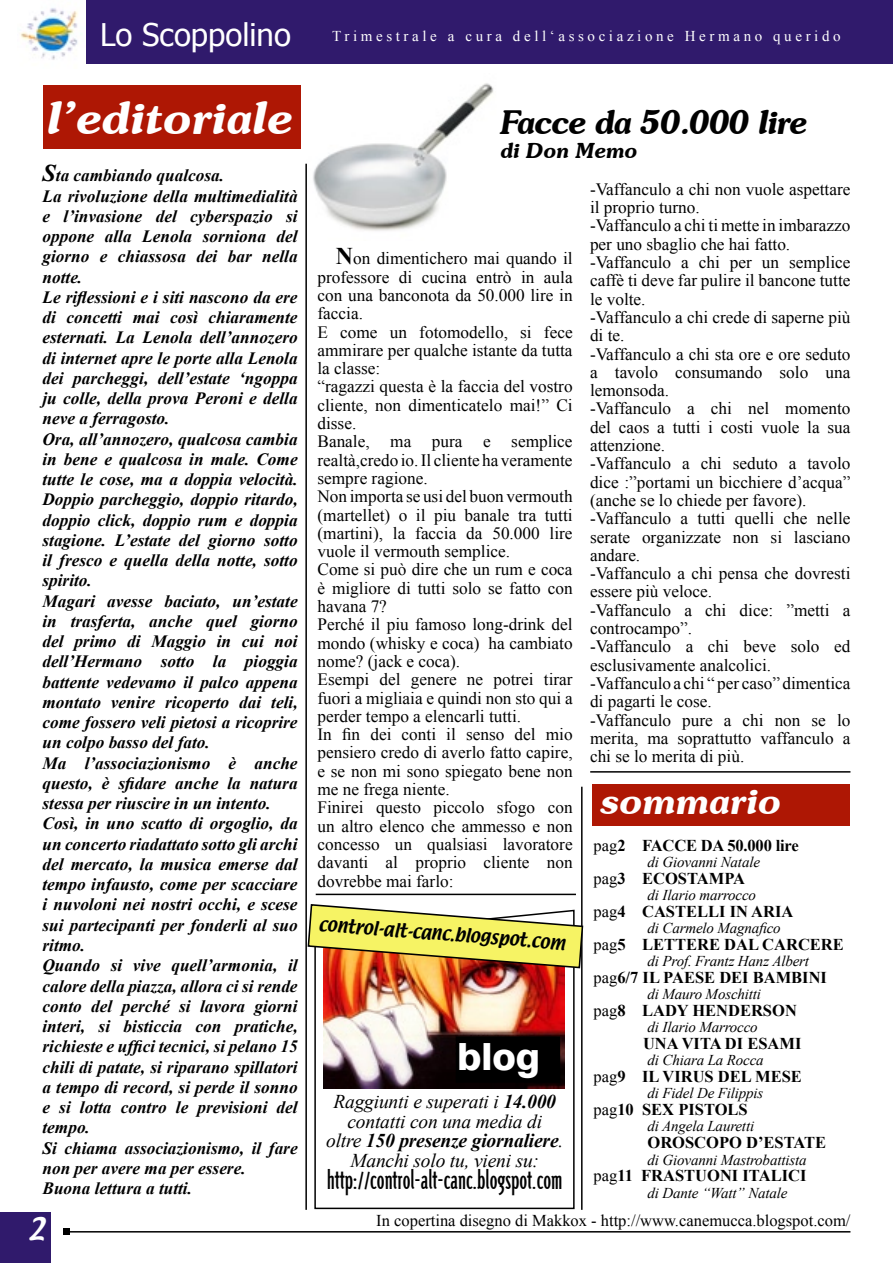
<style>
.page{position:relative;width:893px;height:1263px;background:#fff}
.page>*{position:absolute;margin:0;border:0;box-sizing:border-box;transform-origin:0 0}
.t1{font:italic 600 44.7px "Souvenir IT Cby BT";color:#fff;scale:1.06 1}
.t2{font:800 37.5px "Swiss 721 BT";color:#fff}
.t3{font:italic 600 36px "Souvenir IT Cby BT";color:#fff;scale:1.06 1}
.t4{font:italic 600 33px "Souvenir IT Cby BT";letter-spacing:-.03em;color:#000}
.t5{font:31.2px "Tahoma";color:#fff}
.t6{font:28.5px "Triplex Cond";color:#000}
.t7{font:27px "Textile";color:#fff}
.t8{font:italic 600 21px "Souvenir IT Cby BT";color:#000}
.t9{font:italic 19.5px/19.5px "Times New Roman";letter-spacing:-.01em;color:#000;text-align:center}
.t10{font:17.25px/18.3px "Times New Roman";color:#000}
.t11{font:italic 700 17.25px/20.2px "Times New Roman";color:#000}
.t12{font:17.1px "Textile";color:#000;scale:.92 1}
.t13{font:700 16.5px "Times New Roman";color:#000}
.t14{font:16.5px "Times New Roman";color:#000}
.t15{font:italic 15px "Times New Roman";letter-spacing:-.01em;color:#000}
.t16{font:15px "Times New Roman";letter-spacing:.24em;color:#fff}
.s1{font-size:24px}
.s2{font-weight:700;font-size:24px}
.s3{font-weight:700}
.s4{font-weight:400}
</style>
<div class="page">
<img style="left:306px;top:83px;width:188px;height:148px">
<div style="left:85px;top:1px;width:807px;height:63px;background:#301a6c"></div>
<hr style="left:66px;top:1231px;width:784px;height:1px;background:#000">
<svg style="left:63px;top:1229px;width:6px;height:6px"></svg>
<img style="left:20px;top:8px;width:58px;height:52px">
<div style="left:43px;top:85px;width:257px;height:63px;background:#ae1704"></div>
<hr style="left:305px;top:164px;width:2px;height:1046px;background:#000">
<hr style="left:590px;top:771px;width:260px;height:2px;background:#000">
<hr style="left:316px;top:894px;width:260px;height:1px;background:#000">
<div style="left:0;top:1212px;width:51px;height:51px;background:#301a6c"></div>
<div style="left:592px;top:784px;width:258px;height:42px;background:#ae1704"></div>
<hr style="left:581px;top:787px;width:2px;height:423px;background:#000">
<svg style="left:314px;top:969px;width:261px;height:241px"></svg>
<img style="left:323px;top:969px;width:241px;height:120px">
<svg style="left:307px;top:903px;width:277px;height:66px"></svg>
<div style="left:456px;top:1036px;width:104px;height:46px;background:#000"></div>
<h3 class="t5" style="left:100px;top:14px;width:192px">Lo Scoppolino</h3>
<p class="t16" style="left:332px;top:26px;width:510px">Trimestrale a cura dell‘associazione Hermano querido</p>
<h1 class="t1" style="left:47px;top:90px;width:234px">l’editoriale</h1>
<p class="t11" style="left:43px;top:165px;width:257px"><span class="s1">S</span>ta cambiando qualcosa.<br>La rivoluzione della multimedialità e l’invasione del cyberspazio si oppone alla Lenola sorniona del giorno e chiassosa dei bar nella notte.<br>Le riflessioni e i siti nascono da ere di concetti mai così chiaramente esternati. La Lenola dell’annozero di internet apre le porte alla Lenola dei parcheggi, dell’estate ‘ngoppa ju colle, della prova Peroni e della neve a ferragosto.<br>Ora, all’annozero, qualcosa cambia in bene e qualcosa in male. Come tutte le cose, ma a doppia velocità.<br>Doppio parcheggio, doppio ritardo, doppio click, doppio rum e doppia stagione. L’estate del giorno sotto il fresco e quella della notte, sotto spirito.<br>Magari avesse baciato, un’estate in trasferta, anche quel giorno del primo di Maggio in cui noi dell’Hermano sotto la pioggia battente vedevamo il palco appena montato venire ricoperto dai teli, come fossero veli pietosi a ricoprire un colpo basso del fato.<br>Ma l’associazionismo è anche questo, è sfidare anche la natura stessa per riuscire in un intento.<br>Così, in uno scatto di orgoglio, da un concerto riadattato sotto gli archi del mercato, la musica emerse dal tempo infausto, come per scacciare i nuvoloni nei nostri occhi, e scese sui partecipanti per fonderli al suo ritmo.<br>Quando si vive quell’armonia, il calore della piazza, allora ci si rende conto del perché si lavora giorni interi, si bisticcia con pratiche, richieste e uffici tecnici, si pelano 15 chili di patate, si riparano spillatori a tempo di record, si perde il sonno e si lotta contro le previsioni del tempo.<br>Si chiama associazionismo, il fare non per avere ma per essere.<br>Buona lettura a tutti.</p>
<h3 class="t7" style="left:27px;top:1210px;width:20px">2</h3>
<h3 class="t4" style="left:500px;top:101px;width:308px">Facce da 50.000 lire</h3>
<p class="t8" style="left:500px;top:137px;width:138px">di Don Memo</p>
<p class="t10" style="left:317px;top:249px;width:257px;text-indent:18px"><span class="s2">N</span>on dimentichero mai quando il professore di cucina entrò in aula con una banconota da 50.000 lire in faccia.<br>E come un fotomodello, si fece ammirare per qualche istante da tutta la classe:<br>“ragazzi questa è la faccia del vostro cliente, non dimenticatelo mai!” Ci disse.<br>Banale, ma pura e semplice realtà,credo io. Il cliente ha veramente sempre ragione.<br>Non importa se usi del buon vermouth (martellet) o il piu banale tra tutti (martini), la faccia da 50.000 lire vuole il vermouth semplice.<br>Come si può dire che un rum e coca è migliore di tutti solo se fatto con havana 7?<br>Perché il piu famoso long-drink del mondo (whisky e coca) ha cambiato nome? (jack e coca).<br>Esempi del genere ne potrei tirar fuori a migliaia e quindi non sto qui a perder tempo a elencarli tutti.<br>In fin dei conti il senso del mio pensiero credo di averlo fatto capire, e se non mi sono spiegato bene non me ne frega niente.<br>Finirei questo piccolo sfogo con un altro elenco che ammesso e non concesso un qualsiasi lavoratore davanti al proprio cliente non dovrebbe mai farlo:</p>
<p class="t12" style="left:319px;top:912px;width:270px;rotate:4deg">control-alt-canc.blogspot.com</p>
<h2 class="t2" style="left:457px;top:1034px;width:85px">blog</h2>
<p class="t9" style="left:326px;top:1091px;width:239px">Raggiunti e superati i <span class="s3">14.000 </span>contatti con una media di<br>oltre <span class="s3">150 presenze giornaliere</span>.<br>Manchi solo tu, vieni su:</p>
<h3 class="t6" style="left:327px;top:1167px;width:237px">http://control-alt-canc.blogspot.com</h3>
<p class="t10" style="left:590px;top:180px;width:262px">-Vaffanculo a chi non vuole aspettare il proprio turno.<br>-Vaffanculo a chi ti mette in imbarazzo per uno sbaglio che hai fatto. -Vaffanculo a chi per un semplice caffè ti deve far pulire il bancone tutte le volte.<br>-Vaffanculo a chi crede di saperne più di te.<br>-Vaffanculo a chi sta ore e ore seduto a tavolo consumando solo una lemonsoda.<br>-Vaffanculo a chi nel momento del caos a tutti i costi vuole la sua attenzione.<br>-Vaffanculo a chi seduto a tavolo dice :”portami un bicchiere d’acqua” (anche se lo chiede per favore). -Vaffanculo a tutti quelli che nelle serate organizzate non si lasciano andare.<br>-Vaffanculo a chi pensa che dovresti essere più veloce.<br>-Vaffanculo a chi dice: ”metti a controcampo”.<br>-Vaffanculo a chi beve solo ed esclusivamente analcolici. -Vaffanculo a chi “ per caso” dimentica di pagarti le cose.<br>-Vaffanculo pure a chi non se lo merita, ma soprattutto vaffanculo a chi se lo merita di più.</p>
<h3 class="t3" style="left:601px;top:778px;width:172px">sommario</h3>
<p class="t13" style="left:594px;top:834px;width:207px"><span class="s4">pag</span>2 FACCE DA 50.000 lire</p>
<p class="t15" style="left:648px;top:852px;width:114px">di Giovanni Natale</p>
<p class="t13" style="left:594px;top:867px;width:153px"><span class="s4">pag</span>3 ECOSTAMPA</p>
<p class="t15" style="left:648px;top:885px;width:110px">di Ilario marrocco</p>
<p class="t13" style="left:594px;top:900px;width:201px"><span class="s4">pag</span>4 CASTELLI IN ARIA</p>
<p class="t15" style="left:648px;top:918px;width:135px">di Carmelo Magnafico</p>
<p class="t13" style="left:594px;top:933px;width:252px"><span class="s4">pag</span>5 LETTERE DAL CARCERE</p>
<p class="t15" style="left:648px;top:951px;width:163px">di Prof. Frantz Hanz Albert</p>
<p class="t13" style="left:594px;top:966px;width:235px"><span class="s4">pag</span>6/7 IL PAESE DEI BAMBINI</p>
<p class="t15" style="left:648px;top:984px;width:115px">di Mauro Moschitti</p>
<p class="t13" style="left:594px;top:999px;width:205px"><span class="s4">pag</span>8 LADY HENDERSON</p>
<p class="t15" style="left:648px;top:1017px;width:112px">di Ilario Marrocco</p>
<p class="t13" style="left:643px;top:1032px;width:160px">UNA VITA DI ESAMI</p>
<p class="t15" style="left:648px;top:1050px;width:118px">di Chiara La Rocca</p>
<p class="t13" style="left:594px;top:1065px;width:210px"><span class="s4">pag</span>9 IL VIRUS DEL MESE</p>
<p class="t15" style="left:648px;top:1083px;width:117px">di Fidel De Filippis</p>
<p class="t13" style="left:594px;top:1098px;width:156px"><span class="s4">pag</span>10 SEX PISTOLS</p>
<p class="t15" style="left:648px;top:1116px;width:108px">di Angela Lauretti</p>
<p class="t13" style="left:648px;top:1131px;width:180px">OROSCOPO D’ESTATE</p>
<p class="t15" style="left:648px;top:1149px;width:161px">di Giovanni Mastrobattista</p>
<p class="t13" style="left:594px;top:1164px;width:214px"><span class="s4">pag</span>11 FRASTUONI ITALICI</p>
<p class="t15" style="left:648px;top:1182px;width:142px">di Dante “Watt” Natale</p>
<p class="t14" style="left:376px;top:1209px;width:476px">In copertina disegno di Makkox - http://www.canemucca.blogspot.com/</p>
</div>
